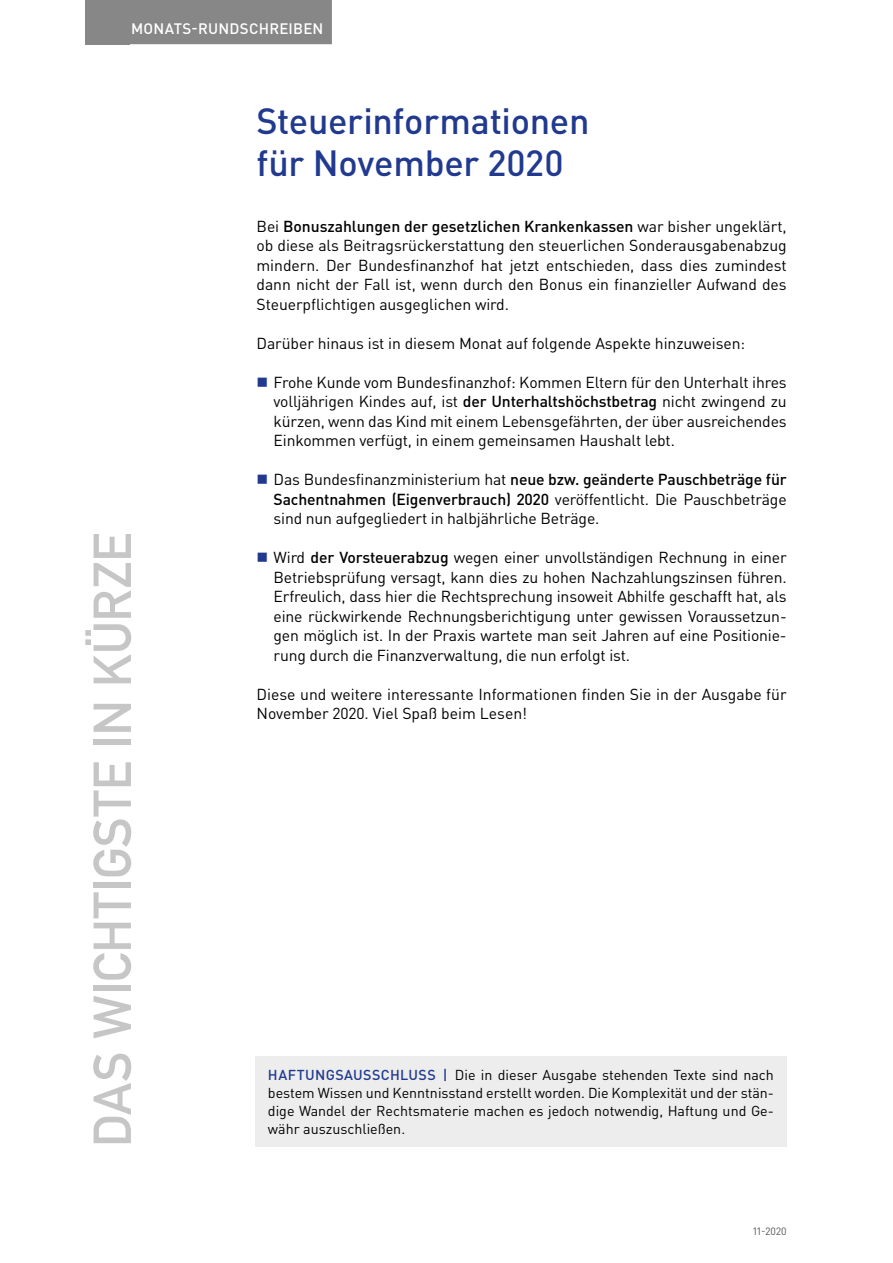
<style>
.page{position:relative;width:893px;height:1263px;background:#fff}
.page>*{position:absolute;margin:0;border:0;box-sizing:border-box;transform-origin:0 0}
.t1{font:52.5px "DIN Mittelschrift Std";color:#c6c6c6}
.t2{font:500 36px/42px "DIN Pro";letter-spacing:-.01em;color:#213a8f}
.t3{font:15.75px/19.5px "DIN Pro";letter-spacing:-.005em;color:#000;text-align:justify}
.t4{font:500 15px "DIN Pro";letter-spacing:.015em;color:#fff}
.t5{font:14.25px/18px "DIN Pro";color:#000;text-align:justify}
.t6{font:10.5px "DIN Pro";color:#575756}
.s1{font-weight:500}
.s2{font-weight:500;color:#213a8f}
</style>
<div class="page">
<div style="left:85px;top:0;width:45px;height:44px;background:#878787"></div>
<div style="left:122px;top:0;width:210px;height:44px;background:#878787"></div>
<div style="left:255px;top:1057px;width:532px;height:90px;background:#ededed"></div>
<p class="t4" style="left:131px;top:18px;width:194px">MONATS-RUNDSCHREIBEN</p>
<h1 class="t1" style="left:82px;top:1147px;width:616px;rotate:-90deg">DAS WICHTIGSTE IN KÜRZE</h1>
<h2 class="t2" style="left:257px;top:99px;width:334px">Steuerinformationen für November 2020</h2>
<p class="t3" style="left:257px;top:216px;width:532px">Bei <span class="s1">Bonuszahlungen der gesetzlichen Krankenkassen</span> war bisher ungeklärt, ob diese als Beitragsrückerstattung den steuerlichen Sonderausgabenabzug mindern. Der Bundesfinanzhof hat jetzt entschieden, dass dies zumindest dann nicht der Fall ist, wenn durch den Bonus ein finanzieller Aufwand des Steuerpflichtigen ausgeglichen wird.</p>
<p class="t3" style="left:257px;top:333px;width:490px">Darüber hinaus ist in diesem Monat auf folgende Aspekte hinzuweisen:</p>
<p class="t3" style="left:274px;top:372px;width:515px">Frohe Kunde vom Bundesfinanzhof: Kommen Eltern für den Unterhalt ihres volljährigen Kindes auf, ist <span class="s1">der Unterhaltshöchstbetrag</span> nicht zwingend zu kürzen, wenn das Kind mit einem Lebensgefährten, der über ausreichendes Einkommen verfügt, in einem gemeinsamen Haushalt lebt.</p>
<p class="t3" style="left:274px;top:469px;width:515px">Das Bundesfinanzministerium hat <span class="s1">neue bzw. geänderte Pauschbeträge für Sachentnahmen (Eigenverbrauch) 2020</span> veröffentlicht. Die Pauschbeträge sind nun aufgegliedert in halbjährliche Beträge.</p>
<p class="t3" style="left:274px;top:547px;width:515px">Wird <span class="s1">der Vorsteuerabzug</span> wegen einer unvollständigen Rechnung in einer Betriebsprüfung versagt, kann dies zu hohen Nachzahlungszinsen führen.<br>Erfreulich, dass hier die Rechtsprechung insoweit Abhilfe geschafft hat, als eine rückwirkende Rechnungsberichtigung unter gewissen Voraussetzun&shy;gen möglich ist. In der Praxis wartete man seit Jahren auf eine Positionie&shy;rung durch die Finanzverwaltung, die nun erfolgt ist.</p>
<p class="t3" style="left:257px;top:684px;width:532px">Diese und weitere interessante Informationen finden Sie in der Ausgabe für<br>November 2020. Viel Spaß beim Lesen!</p>
<p class="t5" style="left:268px;top:1065px;width:508px"><span class="s2">HAFTUNGSAUSSCHLUSS |</span> Die in dieser Ausgabe stehenden Texte sind nach bestem Wissen und Kenntnisstand erstellt worden. Die Komplexität und der stän&shy;dige Wandel der Rechtsmaterie machen es jedoch notwendig, Haftung und Ge&shy;währ auszuschließen.</p>
<p class="t6" style="left:753px;top:1224px;width:35px">11-2020</p>
</div>
